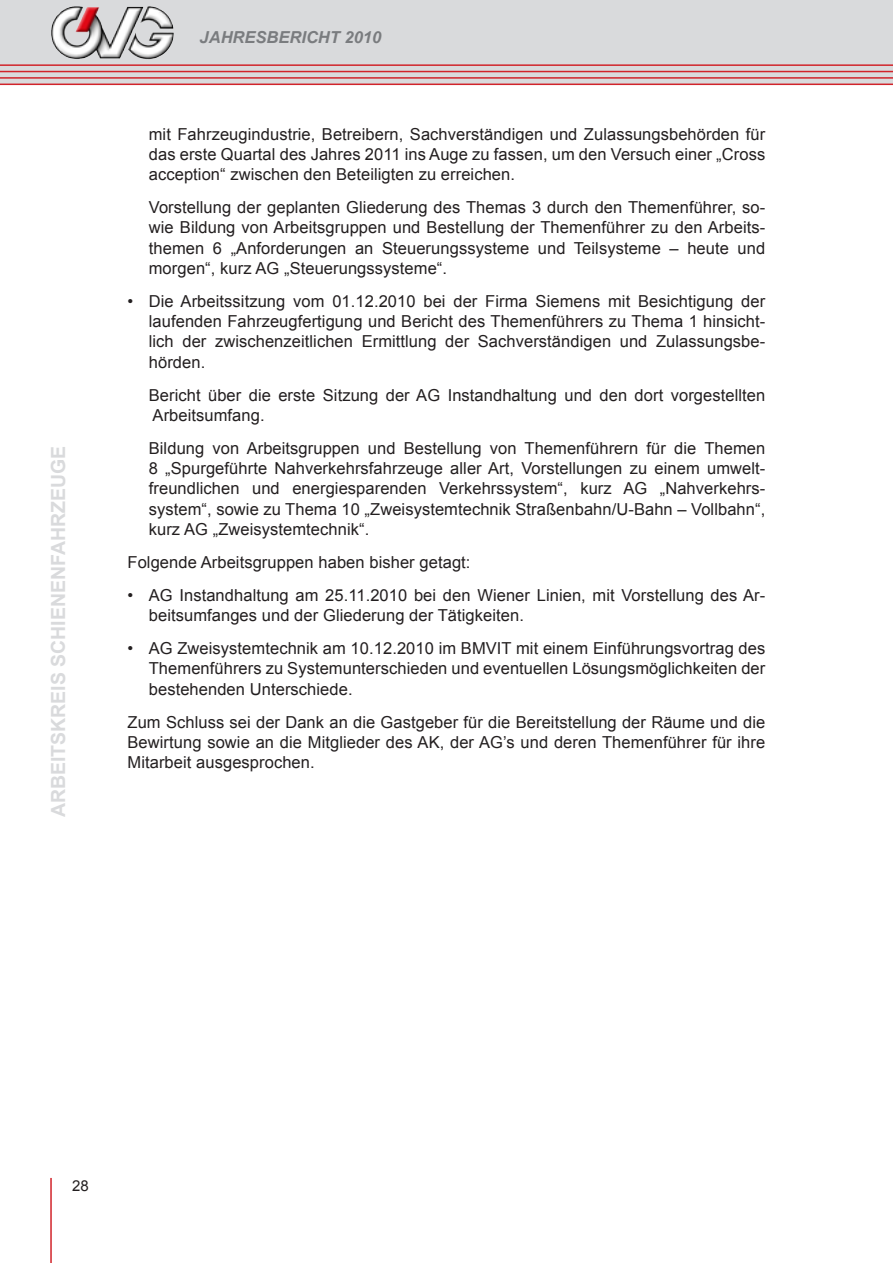
<style>
.page{position:relative;width:893px;height:1263px;background:#fff}
.page>*{position:absolute;margin:0;border:0;box-sizing:border-box;transform-origin:0 0}
.t1{font:700 19.5px "Arial";color:#d9dadc}
.t2{font:16.5px/20.2px "Arial";letter-spacing:.005em;color:#231f20;text-align:justify}
.t3{font:italic 700 16.5px "Arial";color:#7a7c7f}
.t4{font:15px "Arial";color:#231f20}
</style>
<div class="page">
<svg style="left:0;top:0;width:892px;height:84px;background:#d7d5d7"></svg>
<img style="left:65px;top:6px;width:24px;height:39px">
<hr style="left:50px;top:1178px;width:2px;height:85px;background:#d1232a">
<hr style="left:0;top:77px;width:893px;height:2px;background:#d1232a">
<hr style="left:0;top:84px;width:893px;height:1px;background:#d1232a">
<hr style="left:0;top:71px;width:893px;height:1px;background:#d1232a">
<hr style="left:0;top:64px;width:893px;height:2px;background:#d1232a">
<svg style="left:892px;top:0;width:1px;height:84px"></svg>
<p class="t1" style="left:46px;top:817px;width:371px;rotate:-90deg">Arbeitskreis Schienenfahrzeuge</p>
<p class="t3" style="left:200px;top:26px;width:183px">JAHRESBERICHT 2010</p>
<p class="t2" style="left:149px;top:124px;width:618px">mit Fahrzeugindustrie, Betreibern, Sachverständigen und Zulassungsbehörden für das erste Quartal des Jahres 2011 ins Auge zu fassen, um den Versuch einer „Cross acception“ zwischen den Beteiligten zu erreichen.</p>
<p class="t2" style="left:149px;top:197px;width:618px">Vorstellung der geplanten Gliederung des Themas 3 durch den Themenführer, so&shy;wie Bildung von Arbeitsgruppen und Bestellung der Themenführer zu den Arbeits&shy;themen 6 „Anforderungen an Steuerungssysteme und Teilsysteme – heute und morgen“, kurz AG „Steuerungssysteme“.</p>
<p class="t2" style="left:149px;top:291px;width:618px;text-indent:-21px">• Die Arbeitssitzung vom 01.12.2010 bei der Firma Siemens mit Besichtigung der laufenden Fahrzeugfertigung und Bericht des Themenführers zu Thema 1 hinsicht&shy;lich der zwischenzeitlichen Ermittlung der Sachverständigen und Zulassungsbe&shy;hörden.</p>
<p class="t2" style="left:149px;top:385px;width:618px">Bericht über die erste Sitzung der AG Instandhaltung und den dort vorgestellten<br>Arbeitsumfang.</p>
<p class="t2" style="left:149px;top:438px;width:618px">Bildung von Arbeitsgruppen und Bestellung von Themenführern für die Themen 8 „Spurgeführte Nahverkehrsfahrzeuge aller Art, Vorstellungen zu einem umwelt&shy;freundlichen und energiesparenden Verkehrssystem“, kurz AG „Nahverkehrs&shy;system“, sowie zu Thema 1 0 „Zweisystemtechnik Straßenbahn/U-Bahn – Vollbahn“, kurz AG „Zweisystemtechnik“.</p>
<p class="t2" style="left:128px;top:552px;width:344px">Folgende Arbeitsgruppen haben bisher getagt:</p>
<p class="t2" style="left:149px;top:585px;width:618px;text-indent:-21px">• AG Instandhaltung am 25.11 .201 0 bei den Wiener Linien, mit Vorstellung des Ar&shy;beitsumfanges und der Gliederung der Tätigkeiten.</p>
<p class="t2" style="left:149px;top:638px;width:618px;text-indent:-21px">• AG Zweisystemtechnik am 10.12.2010 im BMVIT mit einem Einführungsvortrag des Themenführers zu Systemunterschieden und eventuellen Lösungsmöglichkeiten der bestehenden Unterschiede.</p>
<p class="t2" style="left:128px;top:712px;width:639px">Zum Schluss sei der Dank an die Gastgeber für die Bereitstellung der Räume und die Bewirtung sowie an die Mitglieder des AK, der AG’s und deren Themenführer für ihre Mitarbeit ausgesprochen.</p>
<p class="t4" style="left:72px;top:1176px;width:18px">28</p>
</div>
